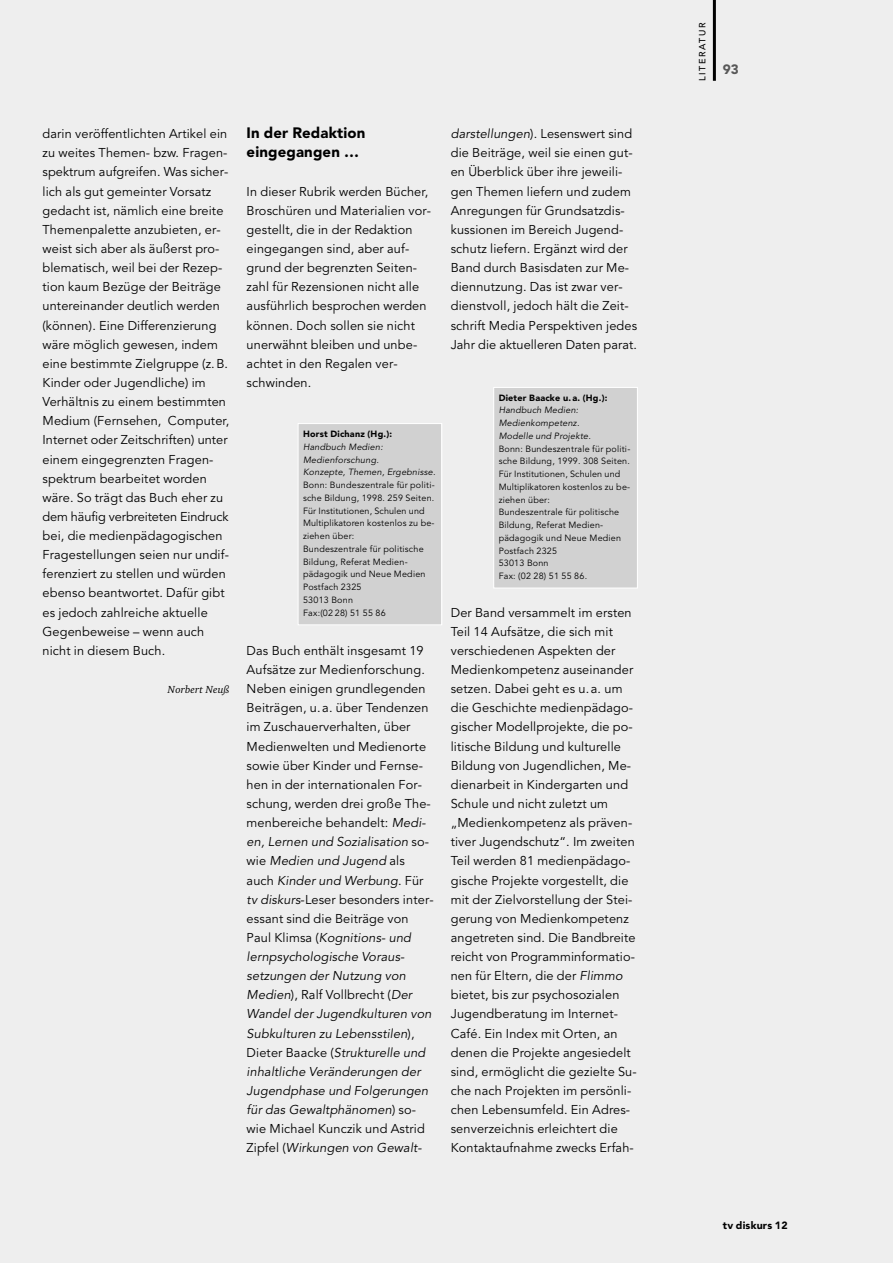
<style>
.page{position:relative;width:893px;height:1263px;background:#eee}
.page>*{position:absolute;margin:0;border:0;box-sizing:border-box;transform-origin:0 0}
.t1{font:900 15px/19.2px "Avenir";letter-spacing:.01em;color:#000}
.t2{font:900 13.5px "Avenir";color:#585858}
.t3{font:12.75px/19.2px "Avenir";letter-spacing:.01em;color:#000}
.t4{font:900 10.5px "Avenir";letter-spacing:.02em;color:#000}
.t5{font:italic 10.5px "Charter BT";letter-spacing:.015em;color:#000}
.t6{font:9px/12.8px "Avenir";letter-spacing:.02em;color:#000}
.t7{font:italic 9px/12.8px "Avenir";letter-spacing:.02em;color:#000}
.t8{font:900 9px "Avenir";letter-spacing:.025em;color:#000}
.t9{font:500 9px "Avenir";letter-spacing:.165em;color:#000}
.s1{font-style:italic}
</style>
<div class="page">
<hr style="left:713px;top:0;width:3px;height:81px;background:#000">
<div style="left:299px;top:424px;width:142px;height:200px;background:#d1d1d1"></div>
<div style="left:298px;top:423px;width:144px;height:202px;border:1px solid #fff"></div>
<div style="left:494px;top:388px;width:143px;height:200px;background:#d1d1d1"></div>
<div style="left:493px;top:387px;width:145px;height:201px;border:1px solid #fff"></div>
<p class="t3" style="left:43px;top:125px;width:188px">darin veröffentlichten Artikel ein zu weites Themen- bzw. Fragen&shy;spektrum aufgreifen. Was sicher&shy;lich als gut gemeinter Vorsatz gedacht ist, nämlich eine breite<br>Themenpalette anzubieten, er&shy;weist sich aber als äußerst pro&shy;blematisch, weil bei der Rezep&shy;tion kaum Bezüge der Beiträge untereinander deutlich werden (können). Eine Differenzierung wäre möglich gewesen, indem eine bestimmte Zielgruppe (z.B.<br>Kinder oder Jugendliche) im<br>Verhältnis zu einem bestimmten<br>Medium (Fernsehen, Computer,<br>Internet oder Zeitschriften) unter einem eingegrenzten Fragen&shy;spektrum bearbeitet worden wäre. So trägt das Buch eher zu dem häufig verbreiteten Eindruck bei, die medienpädagogischen<br>Fragestellungen seien nur undif&shy;ferenziert zu stellen und würden ebenso beantwortet. Dafür gibt es jedoch zahlreiche aktuelle<br>Gegenbeweise – wenn auch nicht in diesem Buch.</p>
<p class="t5" style="left:168px;top:685px;width:63px">Norbert Neuß</p>
<p class="t1" style="left:247px;top:125px;width:120px">In der Redaktion eingegangen …</p>
<p class="t3" style="left:247px;top:183px;width:186px">In dieser Rubrik werden Bücher,<br>Broschüren und Materialien vor&shy;gestellt, die in der Redaktion eingegangen sind, aber auf&shy;grund der begrenzten Seiten&shy;zahl für Rezensionen nicht alle ausführlich besprochen werden können. Doch sollen sie nicht unerwähnt bleiben und unbe&shy;achtet in den Regalen ver&shy;schwinden.</p>
<p class="t8" style="left:303px;top:430px;width:91px">Horst Dichanz (Hg.):</p>
<p class="t7" style="left:303px;top:441px;width:134px">Handbuch Medien:<br>Medienforschung.<br>Konzepte, Themen, Ergebnisse.</p>
<p class="t6" style="left:303px;top:479px;width:133px">Bonn: Bundeszentrale für politi&shy;sche Bildung, 1998. 259 Seiten.<br>Für Institutionen, Schulen und<br>Multiplikatoren kostenlos zu be&shy;ziehen über:<br>Bundeszentrale für politische<br>Bildung, Referat Medien&shy;pädagogik und Neue Medien<br>Postfach 2325<br>53013 Bonn<br>Fax:(02 28) 51 55 86</p>
<p class="t3" style="left:247px;top:642px;width:188px">Das Buch enthält insgesamt 19<br>Aufsätze zur Medienforschung.<br>Neben einigen grundlegenden<br>Beiträgen, u.a. über Tendenzen im Zuschauerverhalten, über<br>Medienwelten und Medienorte sowie über Kinder und Fernse&shy;hen in der internationalen For&shy;schung, werden drei große The&shy;menbereiche behandelt: <span class="s1">Medi&shy;en, Lernen und Sozialisation</span> so&shy;wie <span class="s1">Medien und Jugend</span> als auch <span class="s1">Kinder und Werbung</span>. Für <span class="s1">tv diskurs</span>-Leser besonders inter&shy;essant sind die Beiträge von<br>Paul Klimsa (<span class="s1">Kognitions- und lernpsychologische Voraus&shy;setzungen der Nutzung von<br>Medien</span>), Ralf Vollbrecht (<span class="s1">Der<br>Wandel der Jugendkulturen von<br>Subkulturen zu Lebensstilen</span>),<br>Dieter Baacke (<span class="s1">Strukturelle und inhaltliche Veränderungen der<br>Jugendphase und Folgerungen für das Gewaltphänomen</span>) so&shy;wie Michael Kunczik und Astrid<br>Zipfel (<span class="s1">Wirkungen von Gewalt-</span></p>
<p class="t3" style="left:451px;top:125px;width:188px"><span class="s1">darstellungen</span>). Lesenswert sind die Beiträge, weil sie einen gut&shy;en Überblick über ihre jeweili&shy;gen Themen liefern und zudem<br>Anregungen für Grundsatzdis&shy;kussionen im Bereich Jugend&shy;schutz liefern. Ergänzt wird der<br>Band durch Basisdaten zur Me&shy;diennutzung. Das ist zwar ver&shy;dienstvoll, jedoch hält die Zeit&shy;schrift Media Perspektiven jedes<br>Jahr die aktuelleren Daten parat.</p>
<p class="t8" style="left:499px;top:394px;width:110px">Dieter Baacke u.a. (Hg.):</p>
<p class="t7" style="left:499px;top:404px;width:94px">Handbuch Medien:<br>Medienkompetenz.<br>Modelle und Projekte.</p>
<p class="t6" style="left:499px;top:443px;width:133px">Bonn: Bundeszentrale für politi&shy;sche Bildung, 1999. 308 Seiten.<br>Für Institutionen, Schulen und<br>Multiplikatoren kostenlos zu be&shy;ziehen über:<br>Bundeszentrale für politische<br>Bildung, Referat Medien&shy;pädagogik und Neue Medien<br>Postfach 2325<br>53013 Bonn<br>Fax: (02 28) 51 55 86.</p>
<p class="t3" style="left:451px;top:604px;width:187px">Der Band versammelt im ersten<br>Teil 14 Aufsätze, die sich mit verschiedenen Aspekten der<br>Medienkompetenz auseinander setzen. Dabei geht es u.a. um die Geschichte medienpädago&shy;gischer Modellprojekte, die po&shy;litische Bildung und kulturelle<br>Bildung von Jugendlichen, Me&shy;dienarbeit in Kindergarten und<br>Schule und nicht zuletzt um „Medienkompetenz als präven&shy;tiver Jugendschutz“. Im zweiten<br>Teil werden 81 medienpädago&shy;gische Projekte vorgestellt, die mit der Zielvorstellung der Stei&shy;gerung von Medienkompetenz angetreten sind. Die Bandbreite reicht von Programminformatio&shy;nen für Eltern, die der <span class="s1">Flimmo </span>bietet, bis zur psychosozialen<br>Jugendberatung im Internet-<br>Café. Ein Index mit Orten, an denen die Projekte angesiedelt sind, ermöglicht die gezielte Su&shy;che nach Projekten im persönli&shy;chen Lebensumfeld. Ein Adres&shy;senverzeichnis erleichtert die<br>Kontaktaufnahme zwecks Erfah-</p>
<p class="t9" style="left:699px;top:81px;width:59px;rotate:-90deg">LITERATUR</p>
<p class="t2" style="left:723px;top:64px;width:17px">93</p>
<p class="t4" style="left:723px;top:1221px;width:66px">tv diskurs 12</p>
</div>
